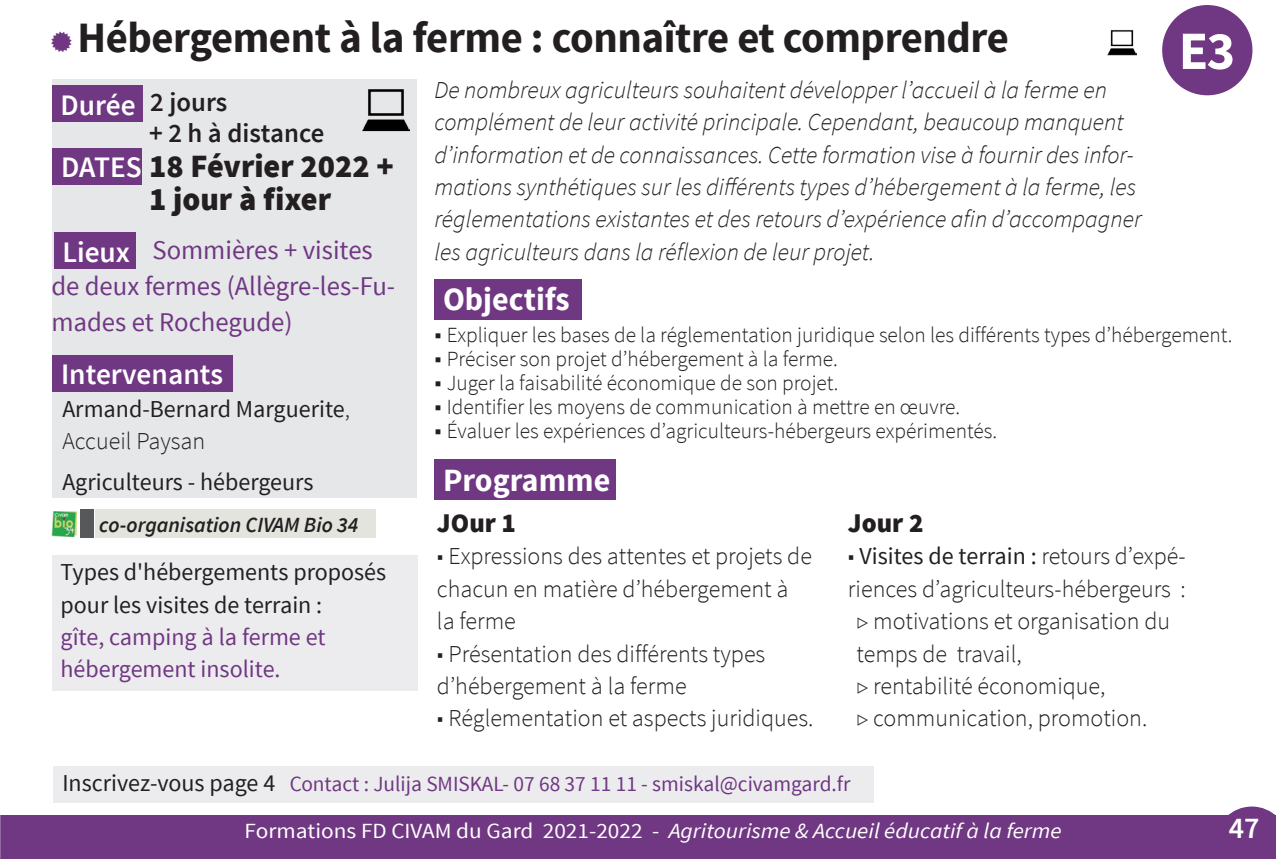
<style>
.page{position:relative;width:1276px;height:859px;background:#fff}
.page>*{position:absolute;margin:0;border:0;box-sizing:border-box;transform-origin:0 0}
.t1{font:700 54px "Source Sans Pro";color:#fff}
.t2{font:700 43.2px "Source Sans Pro";letter-spacing:-.01em;color:#231f20}
.t3{font:900 32.4px/33px "Source Sans Pro";color:#231f20}
.t4{font:700 32.4px "Source Sans Pro";color:#fff}
.t5{font:600 30px "Source Sans Pro";color:#fff}
.t6{font:600 29.7px "Source Sans Pro";color:#fff}
.t7{font:27px/36px "Source Sans Pro";color:#703783}
.t8{font:600 27px "Source Sans Pro";color:#231f20}
.t9{font:900 27px "Source Sans Pro";color:#231f20}
.t10{font:italic 300 24.3px/32.4px "Source Sans Pro";color:#231f20}
.t11{font:300 24.3px/32.4px "Source Sans Pro";color:#231f20}
.t12{font:24.3px/32.4px "Source Sans Pro";color:#231f20}
.t13{font:24.3px/32.4px "Source Sans Pro";color:#703783}
.t14{font:300 21.6px "Source Sans Pro";color:#231f20}
.t15{font:21.6px "Source Sans Pro";color:#703783}
.t16{font:italic 21.6px "Source Sans Pro";color:#fff;scale:1.08 1}
.t17{font:italic 600 21.6px "Source Sans Pro";color:#231f20}
.s1{font-weight:600;font-size:29.7px;color:#fff}
.s2{font-weight:300}
.s3{font-weight:400;font-size:24px}
.s4{font-size:21.6px}
.s5{font-size:24.3px;color:#231f20}
.s6{font-style:normal}
</style>
<div class="page">
<div style="left:0;top:815px;width:1276px;height:44px;background:#703783"></div>
<svg style="left:1228px;top:806px;width:47px;height:9px"></svg>
<hr style="left:0;top:0;width:1276px;height:1px;background:#703783">
<div style="left:52px;top:556px;width:365px;height:135px;background:#ececee"></div>
<div style="left:53px;top:80px;width:364px;height:418px;background:#e6e7e9"></div>
<div style="left:434px;top:279px;width:148px;height:40px;background:#703783"></div>
<div style="left:52px;top:86px;width:90px;height:36px;background:#703783"></div>
<div style="left:53px;top:148px;width:89px;height:37px;background:#703783"></div>
<div style="left:53px;top:355px;width:180px;height:36px;background:#703783"></div>
<div style="left:434px;top:460px;width:182px;height:40px;background:#703783"></div>
<div style="left:54px;top:233px;width:82px;height:36px;background:#703783"></div>
<div style="left:54px;top:766px;width:820px;height:36px;background:#ececee"></div>
<img style="left:362px;top:89px;width:47px;height:43px">
<div style="left:95px;top:510px;width:280px;height:28px;background:#e4e4de"></div>
<div style="left:80px;top:510px;width:14px;height:28px;background:#57585a"></div>
<img style="left:51px;top:512px;width:25px;height:25px">
<img style="left:1107px;top:30px;width:29px;height:26px">
<div style="left:1162px;top:5px;width:90px;height:90px;background:#703783;border-radius:50%"></div>
<h2 class="t2" style="left:77px;top:10px;width:933px">Hébergement à la ferme : connaître et comprendre</h2>
<h1 class="t1" style="left:1178px;top:16px;width:58px">E3</h1>
<p class="t8" style="left:150px;top:85px;width:78px">2 jours</p>
<p class="t6" style="left:61px;top:86px;width:77px">Durée</p>
<h3 class="t3" style="left:149px;top:151px;width:246px;text-indent:-88px"><span class="s1">DATES</span> 18 Février 2022 +<br>1 jour à fixer</h3>
<p class="t8" style="left:149px;top:116px;width:177px">+ 2 h à distance</p>
<p class="t7" style="left:51px;top:232px;width:345px;text-indent:101px">Sommières + visites de deux fermes (Allègre-les-Fu&shy;mades et Rochegude)</p>
<p class="t6" style="left:62px;top:233px;width:69px">Lieux</p>
<p class="t6" style="left:61px;top:356px;width:163px">Intervenants</p>
<p class="t12" style="left:62px;top:393px;width:289px">Armand-Bernard Marguerite<span class="s2">,<br>Accueil Paysan</span></p>
<p class="t12" style="left:62px;top:466px;width:252px">Agriculteurs - hébergeurs</p>
<p class="t17" style="left:99px;top:511px;width:261px">co-organisation CIVAM Bio 34</p>
<p class="t12" style="left:61px;top:556px;width:327px">Types d'hébergements proposés pour les visites de terrain :</p>
<p class="t13" style="left:61px;top:621px;width:266px">gîte, camping à la ferme et hébergement insolite.</p>
<p class="t10" style="left:434px;top:74px;width:708px">De nombreux agriculteurs souhaitent développer l’accueil à la ferme en complément de leur activité principale. Cependant, beaucoup manquent d’information et de connaissances. Cette formation vise à fournir des infor&shy;mations synthétiques sur les différents types d’hébergement à la ferme, les réglementations existantes et des retours d’expérience afin d’accompagner les agriculteurs dans la réflexion de leur projet.</p>
<h3 class="t4" style="left:443px;top:279px;width:128px">Objectifs</h3>
<p class="t14" style="left:434px;top:322px;width:799px"><span class="s3">■</span> Expliquer les bases de la réglementation juridique selon les différents types d’hébergement.</p>
<p class="t14" style="left:434px;top:346px;width:405px"><span class="s3">■</span> Préciser son projet d’hébergement à la ferme.</p>
<p class="t14" style="left:434px;top:370px;width:405px"><span class="s3">■</span> Juger la faisabilité économique de son projet.</p>
<p class="t14" style="left:434px;top:394px;width:527px"><span class="s3">■</span> Identifier les moyens de communication à mettre en œuvre.</p>
<p class="t14" style="left:434px;top:418px;width:564px"><span class="s3">■</span> Évaluer les expériences d’agriculteurs-hébergeurs expérimentés.</p>
<h3 class="t4" style="left:443px;top:459px;width:169px">Programme</h3>
<p class="t9" style="left:437px;top:505px;width:80px">JOur 1</p>
<p class="t11" style="left:437px;top:540px;width:376px">■ Expressions des attentes et projets de chacun en matière d’hébergement à la ferme</p>
<p class="t11" style="left:437px;top:637px;width:330px">■ Présentation des différents types d’hébergement à la ferme</p>
<p class="t11" style="left:437px;top:702px;width:378px">■ Réglementation et aspects juridiques.</p>
<p class="t9" style="left:848px;top:505px;width:77px">Jour 2</p>
<p class="t12" style="left:848px;top:541px;width:339px"><span class="s2">■</span> Visites de terrain : <span class="s2">retours d’expé-</span></p>
<p class="t11" style="left:848px;top:573px;width:339px">riences d’agriculteurs-hébergeurs :</p>
<p class="t11" style="left:856px;top:605px;width:315px"><span class="s4">▷</span> motivations et organisation du</p>
<p class="t11" style="left:856px;top:637px;width:167px">temps de travail,</p>
<p class="t11" style="left:856px;top:670px;width:250px"><span class="s4">▷</span> rentabilité économique,</p>
<p class="t11" style="left:856px;top:702px;width:292px"><span class="s4">▷</span> communication, promotion.</p>
<p class="t15" style="left:62px;top:770px;width:789px"><span class="s5">Inscrivez-vous page 4</span> Contact : Julija SMISKAL- 07 68 37 11 11 - smiskal@civamgard.fr</p>
<p class="t16" style="left:245px;top:817px;width:758px"><span class="s6">Formations FD CIVAM du Gard 2021-2022 -</span> Agritourisme &amp; Accueil éducatif à la ferme</p>
<p class="t5" style="left:1228px;top:809px;width:32px">47</p>
</div>
